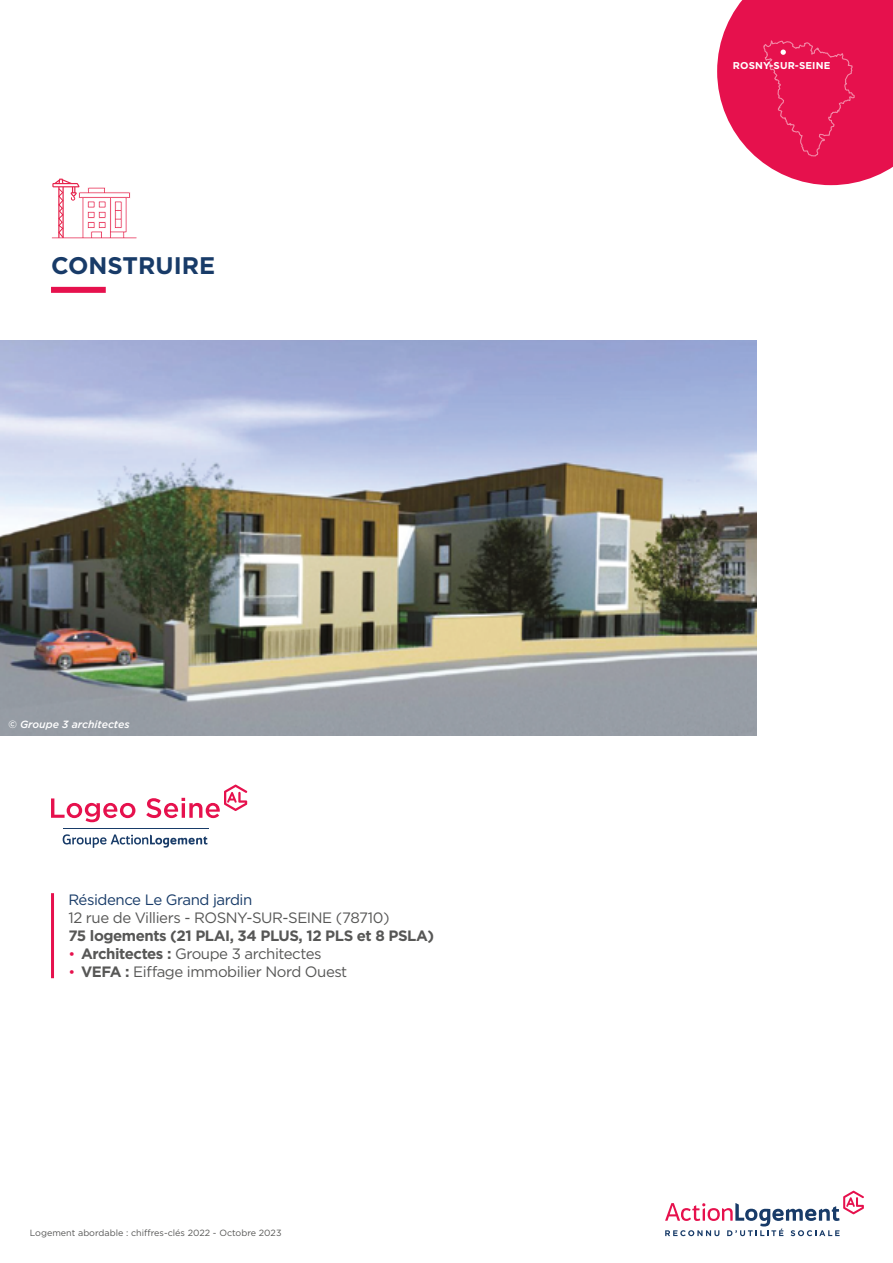
<style>
.page{position:relative;width:893px;height:1263px;background:#fff}
.page>*{position:absolute;margin:0;border:0;box-sizing:border-box;transform-origin:0 0}
.t1{font:700 24px "Gotham";color:#183b68}
.t2{font:15px "Gotham";letter-spacing:-.03em;color:#575756}
.t3{font:700 15px "Gotham";letter-spacing:-.03em;color:#575756}
.t4{font:15px "Gotham";letter-spacing:-.03em;color:#183b68}
.t5{font:italic 500 10.5px "Gotham";color:#fff}
.t6{font:700 9.9px "Gotham";letter-spacing:.01em;color:#fff}
.t7{font:9px "Gotham";color:#575756}
.s1{font-size:14.25px;color:#e6114d}
.s2{font-weight:700}
</style>
<div class="page">
<svg style="left:665px;top:1191px;width:199px;height:45px"></svg>
<svg style="left:52px;top:179px;width:85px;height:60px"></svg>
<div style="left:51px;top:287px;width:55px;height:6px;background:#e6114d"></div>
<svg style="left:63px;top:834px;width:145px;height:14px"></svg>
<hr style="left:63px;top:828px;width:145px;height:1px;background:#183b68">
<svg style="left:51px;top:798px;width:84px;height:24px"></svg>
<svg style="left:146px;top:784px;width:101px;height:34px"></svg>
<img style="left:0;top:340px;width:757px;height:396px">
<hr style="left:51px;top:893px;width:3px;height:85px;background:#e6114d">
<svg style="left:717px;top:0;width:176px;height:185px"></svg>
<h1 class="t1" style="left:51px;top:249px;width:166px">CONSTRUIRE</h1>
<p class="t5" style="left:8px;top:718px;width:123px">© Groupe 3 architectes</p>
<p class="t4" style="left:68px;top:890px;width:185px">Résidence Le Grand jardin</p>
<p class="t2" style="left:68px;top:908px;width:323px">12 rue de Villiers - ROSNY-SUR-SEINE (78710)</p>
<p class="t3" style="left:68px;top:926px;width:367px">75 logements (21 PLAI, 34 PLUS, 12 PLS et 8 PSLA)</p>
<p class="t2" style="left:68px;top:944px;width:255px"><span class="s1">•</span> <span class="s2">Architectes :</span> Groupe 3 architectes</p>
<p class="t2" style="left:68px;top:962px;width:280px"><span class="s1">•</span> <span class="s2">VEFA :</span> Eiffage immobilier Nord Ouest</p>
<p class="t7" style="left:30px;top:1227px;width:253px">Logement abordable : chiffres-clés 2022 - Octobre 2023</p>
<p class="t6" style="left:733px;top:59px;width:99px">ROSNY-SUR-SEINE</p>
</div>
